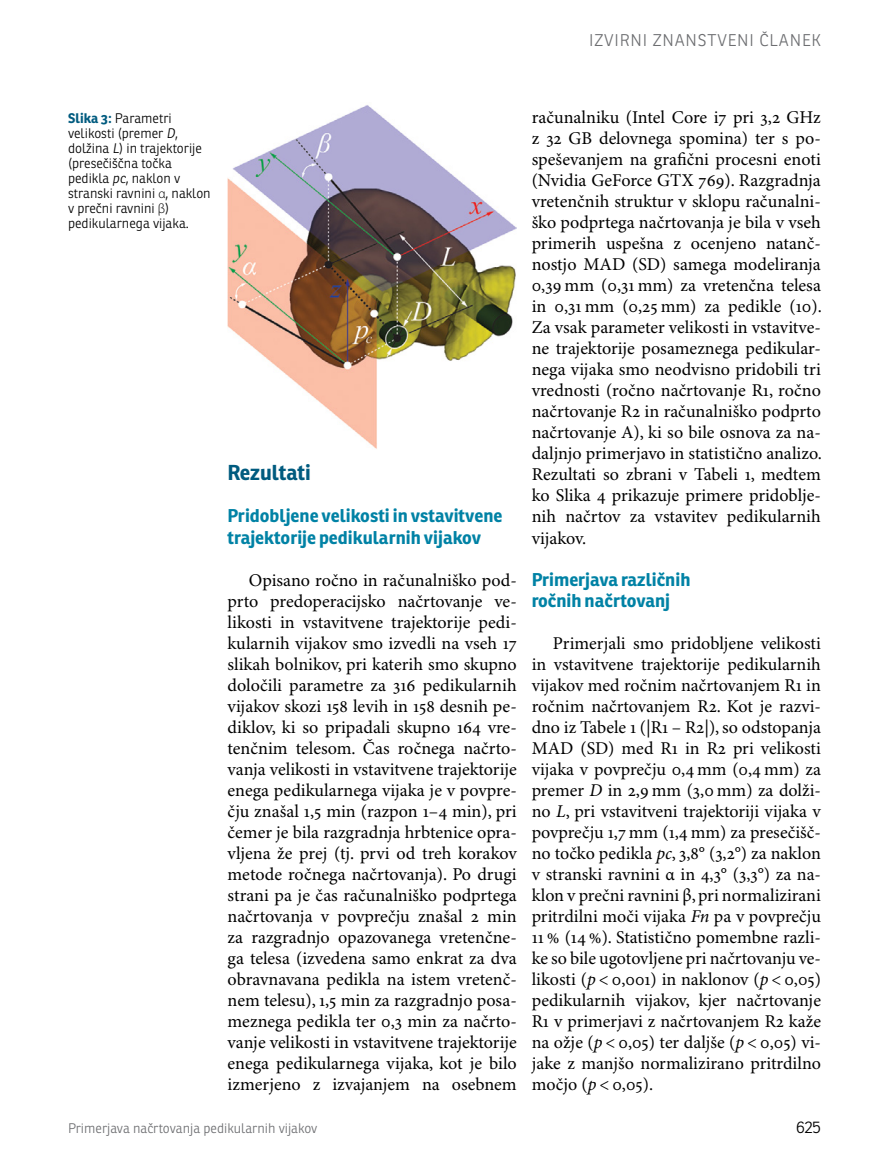
<style>
.page{position:relative;width:872px;height:1166px;background:#fff}
.page>*{position:absolute;margin:0;border:0;box-sizing:border-box;transform-origin:0 0}
.t1{font:700 21px "Ronnia";color:#005b7f}
.t2{font:18px/21px "Minion Pro";color:#000;text-align:justify}
.t3{font:700 18px/21px "Ronnia";color:#0082a5}
.t4{font:300 16.5px "Ronnia";letter-spacing:.05em;color:#6d6e71}
.t5{font:300 16.5px "Ronnia";color:#000}
.t6{font:300 13.5px/15px "Ronnia";color:#000}
.t7{font:300 13.5px "Ronnia";color:#6d6e71}
.s1{font-weight:700;color:#005b7f}
.s2{font-style:italic}
.s3{font-family:"Myriad Pro"}
</style>
<div class="page">
<img style="left:227px;top:105px;width:290px;height:344px">
<p class="t4" style="left:589px;top:30px;width:233px">Izvi rni znanstveni članek</p>
<p class="t6" style="left:68px;top:111px;width:144px"><span class="s1">Slika 3:</span> Parametri velikosti (premer <span class="s2">D</span>, dolžina <span class="s2">L</span>) in trajektorije (presečiščna točka pedikla <span class="s2">pc</span>, naklon v stranski ravnini <span class="s3">α</span>, naklon v prečni ravnini <span class="s3">β</span>) pedikularnega vijaka.</p>
<p class="t1" style="left:227px;top:459px;width:85px">Rezultati</p>
<p class="t3" style="left:227px;top:505px;width:276px">Pridobljene velikosti in vstavitvene trajektorije pedikularnih vijakov</p>
<p class="t2" style="left:227px;top:570px;width:291px;text-indent:21px">Opisano ročno in računalniško pod&shy;prto predoperacijsko načrtovanje ve&shy;likosti in vstavitvene trajektorije pedi&shy;kularnih vijakov smo izvedli na vseh 17 slikah bolnikov, pri katerih smo skupno določili parametre za 316 pedikularnih vijakov skozi 158 levih in 158 desnih pe&shy;diklov, ki so pripadali skupno 164 vre&shy;tenčnim telesom. Čas ročnega načrto&shy;vanja velikosti in vstavitvene trajektorije enega pedikularnega vijaka je v povpre&shy;čju znašal 1,5 min (razpon 1–4 min), pri čemer je bila razgradnja hrbtenice opra&shy;vljena že prej (tj. prvi od treh korakov metode ročnega načrtovanja). Po drugi strani pa je čas računalniško podprtega načrtovanja v povprečju znašal 2 min za razgradnjo opazovanega vretenčne&shy;ga telesa (izvedena samo enkrat za dva obravnavana pedikla na istem vretenč&shy;nem telesu), 1,5 min za razgradnjo posa&shy;meznega pedikla ter 0,3 min za načrto&shy;vanje velikosti in vstavitvene trajektorije enega pedikularnega vijaka, kot je bilo izmerjeno z izvajanjem na osebnem</p>
<p class="t2" style="left:531px;top:108px;width:292px">računalniku (Intel Core i7 pri 3,2 GHz z 32 GB delovnega spomina) ter s po&shy;speševanjem na grafični procesni enoti (Nvidia GeForce GTX 769). Razgradnja vretenčnih struktur v sklopu računalni&shy;ško podprtega načrtovanja je bila v vseh primerih uspešna z ocenjeno natanč&shy;nostjo MAD (SD) samega modeliranja 0,39 mm (0,31 mm) za vretenčna telesa in 0,31 mm (0,25 mm) za pedikle (10).<br>Za vsak parameter velikosti in vstavitve&shy;ne trajektorije posameznega pedikular&shy;nega vijaka smo neodvisno pridobili tri vrednosti (ročno načrtovanje R1, ročno načrtovanje R2 in računalniško podprto načrtovanje A), ki so bile osnova za na&shy;daljnjo primerjavo in statistično analizo.<br>Rezultati so zbrani v Tabeli 1, medtem ko Slika 4 prikazuje primere pridoblje&shy;nih načrtov za vstavitev pedikularnih vijakov.</p>
<p class="t3" style="left:531px;top:568px;width:160px">Primerjava različnih ročnih načrtovanj</p>
<p class="t2" style="left:531px;top:633px;width:291px;text-indent:21px">Primerjali smo pridobljene velikosti in vstavitvene trajektorije pedikularnih vijakov med ročnim načrtovanjem R1 in ročnim načrtovanjem R2. Kot je razvi&shy;dno iz Tabele 1 (|R1 – R2|), so odstopanja MAD (SD) med R1 in R2 pri velikosti vijaka v povprečju 0,4 mm (0,4 mm) za premer <span class="s2">D</span> in 2,9 mm (3,0 mm) za dolži&shy;no <span class="s2">L</span>, pri vstavitveni trajektoriji vijaka v povprečju 1,7 mm (1,4 mm) za presečišč&shy;no točko pedikla <span class="s2">pc</span>, 3,8° (3,2°) za naklon v stranski ravnini α in 4,3° (3,3°) za na&shy;klon v prečni ravnini β, pri normalizirani pritrdilni moči vijaka <span class="s2">Fn</span> pa v povprečju 11 % (14 %). Statistično pomembne razli&shy;ke so bile ugotovljene pri načrtovanju ve&shy;likosti (<span class="s2">p</span> &lt; 0,001) in naklonov (<span class="s2">p</span> &lt; 0,05) pedikularnih vijakov, kjer načrtovanje R1 v primerjavi z načrtovanjem R2 kaže na ožje (<span class="s2">p</span> &lt; 0,05) ter daljše (<span class="s2">p</span> &lt; 0,05) vi&shy;jake z manjšo normalizirano pritrdilno močjo (<span class="s2">p</span> &lt; 0,05).</p>
<p class="t7" style="left:68px;top:1119px;width:251px">Primerjava načrtovanja pedikularnih vijakov</p>
<p class="t5" style="left:796px;top:1116px;width:26px">625</p>
</div>
